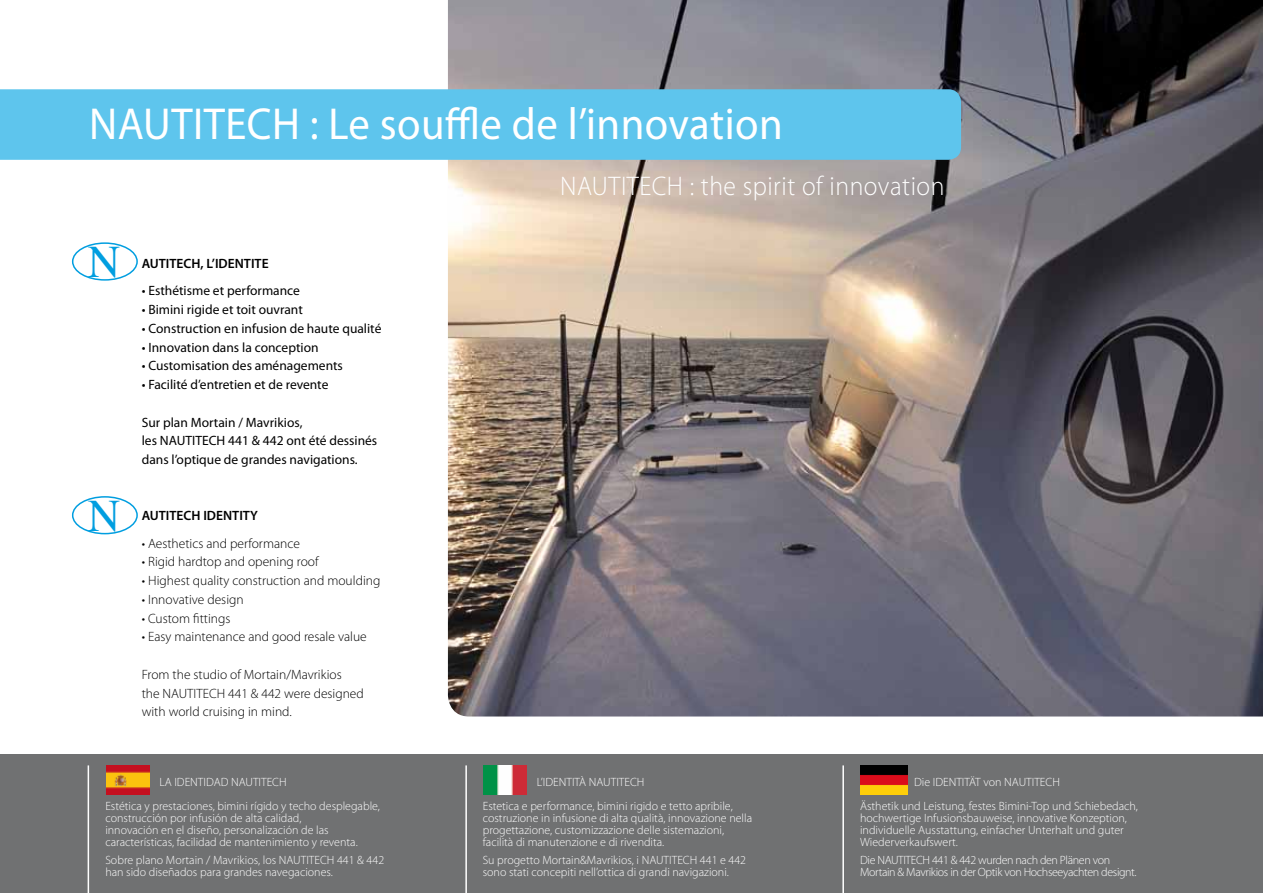
<style>
.page{position:relative;width:1263px;height:893px;background:#fff}
.page>*{position:absolute;margin:0;border:0;box-sizing:border-box;transform-origin:0 0}
.t1{font:45px "Myriad Pro";letter-spacing:.01em;color:#fff;scale:.95 1}
.t2{font:45px "Times";color:#009ee0}
.t3{font:300 27px "Myriad Pro";letter-spacing:.02em;color:#fff;scale:.95 1}
.t4{font:13.5px/18.8px "Myriad Pro";color:#000}
.t5{font:300 13.5px/18.8px "Myriad Pro";color:#000}
.t6{font:600 13.5px "Myriad Pro";color:#000}
.t7{font:300 12px/12px "Myriad Pro";color:#fff}
.t8{font:300 12px/12px "Myriad Pro";letter-spacing:-.03em;color:#fff}
</style>
<div class="page">
<img style="left:448px;top:0;width:815px;height:716px">
<div style="left:72px;top:242px;width:66px;height:39px;border:2px solid #009ee0;border-radius:50%"></div>
<div style="left:72px;top:496px;width:66px;height:38px;border:2px solid #009ee0;border-radius:50%"></div>
<div style="left:0;top:89px;width:961px;height:71px;background:#5ec5ed"></div>
<div style="left:0;top:755px;width:1263px;height:138px;background:#707172"></div>
<hr style="left:88px;top:765px;width:1px;height:128px;background:#fff">
<hr style="left:465px;top:765px;width:2px;height:128px;background:#fff">
<hr style="left:842px;top:765px;width:2px;height:128px;background:#fff">
<img style="left:860px;top:765px;width:48px;height:29px">
<img style="left:106px;top:765px;width:43px;height:29px">
<img style="left:484px;top:765px;width:43px;height:29px">
<h1 class="t1" style="left:89px;top:96px;width:731px">NAUTITECH : Le souffle de l’innovation</h1>
<h2 class="t3" style="left:560px;top:170px;width:406px">NAUTITECH : the spirit of innovation</h2>
<h1 class="t2" style="left:88px;top:220px;width:34px">N</h1>
<h1 class="t2" style="left:88px;top:474px;width:34px">N</h1>
<p class="t6" style="left:142px;top:255px;width:128px">AUTITECH, L’IDENTITE</p>
<p class="t4" style="left:142px;top:281px;width:160px">• Esthétisme et performance</p>
<p class="t4" style="left:142px;top:300px;width:163px">• Bimini rigide et toit ouvrant</p>
<p class="t4" style="left:142px;top:319px;width:241px">• Construction en infusion de haute qualité</p>
<p class="t4" style="left:142px;top:337px;width:178px">• Innovation dans la conception</p>
<p class="t4" style="left:142px;top:356px;width:203px">• Customisation des aménagements</p>
<p class="t4" style="left:142px;top:375px;width:188px">• Facilité d’entretien et de revente</p>
<p class="t4" style="left:142px;top:412px;width:237px">Sur plan Mortain / Mavrikios,<br>les NAUTITECH 441 &amp; 442 ont été dessinés dans l’optique de grandes navigations.</p>
<p class="t6" style="left:142px;top:507px;width:118px">AUTITECH IDENTITY</p>
<p class="t5" style="left:142px;top:534px;width:160px">• Aesthetics and performance</p>
<p class="t5" style="left:142px;top:552px;width:178px">• Rigid hardtop and opening roof</p>
<p class="t5" style="left:142px;top:571px;width:240px">• Highest quality construction and moulding</p>
<p class="t5" style="left:142px;top:590px;width:103px">• Innovative design</p>
<p class="t5" style="left:142px;top:609px;width:90px">• Custom fittings</p>
<p class="t5" style="left:142px;top:627px;width:227px">• Easy maintenance and good resale value</p>
<p class="t5" style="left:142px;top:665px;width:224px">From the studio of Mortain/Mavrikios<br>the NAUTITECH 441 &amp; 442 were designed with world cruising in mind.</p>
<p class="t7" style="left:105px;top:770px;width:276px;line-height:24px;text-indent:54px">LA IDENTIDAD NAUTITECH<br>Estética y prestaciones, bimini rígido y techo desplegable,</p>
<p class="t7" style="left:105px;top:812px;width:254px">construcción por infusión de alta calidad,<br>innovación en el diseño, personalización de las características, facilidad de mantenimiento y reventa.</p>
<p class="t7" style="left:105px;top:854px;width:280px">Sobre plano Mortain / Mavrikios, los NAUTITECH 441 &amp; 442 han sido diseñados para grandes navegaciones.</p>
<p class="t7" style="left:483px;top:770px;width:252px;line-height:24px;text-indent:54px">L’IDENTITÀ NAUTITECH<br>Estetica e performance, bimini rigido e tetto apribile,</p>
<p class="t7" style="left:483px;top:812px;width:271px">costruzione in infusione di alta qualità, innovazione nella progettazione, customizzazione delle sistemazioni, facilità di manutenzione e di rivendita.</p>
<p class="t7" style="left:483px;top:854px;width:265px">Su progetto Mortain&amp;Mavrikios, i NAUTITECH 441 e 442 sono stati concepiti nell’ottica di grandi navigazioni.</p>
<p class="t7" style="left:860px;top:770px;width:279px;line-height:24px;text-indent:54px">Die IDENTITÄT von NAUTITECH<br>Ästhetik und Leistung, festes Bimini-Top und Schiebedach,</p>
<p class="t7" style="left:860px;top:812px;width:268px">hochwertige Infusionsbauweise, innovative Konzeption, individuelle Ausstattung, einfacher Unterhalt und guter<br>Wiederverkaufswert.</p>
<p class="t8" style="left:860px;top:854px;width:278px">Die NAUTITECH 441 &amp; 442 wurden nach den Plänen von<br>Mortain &amp; Mavrikios in der Optik von Hochseeyachten designt.</p>
</div>
